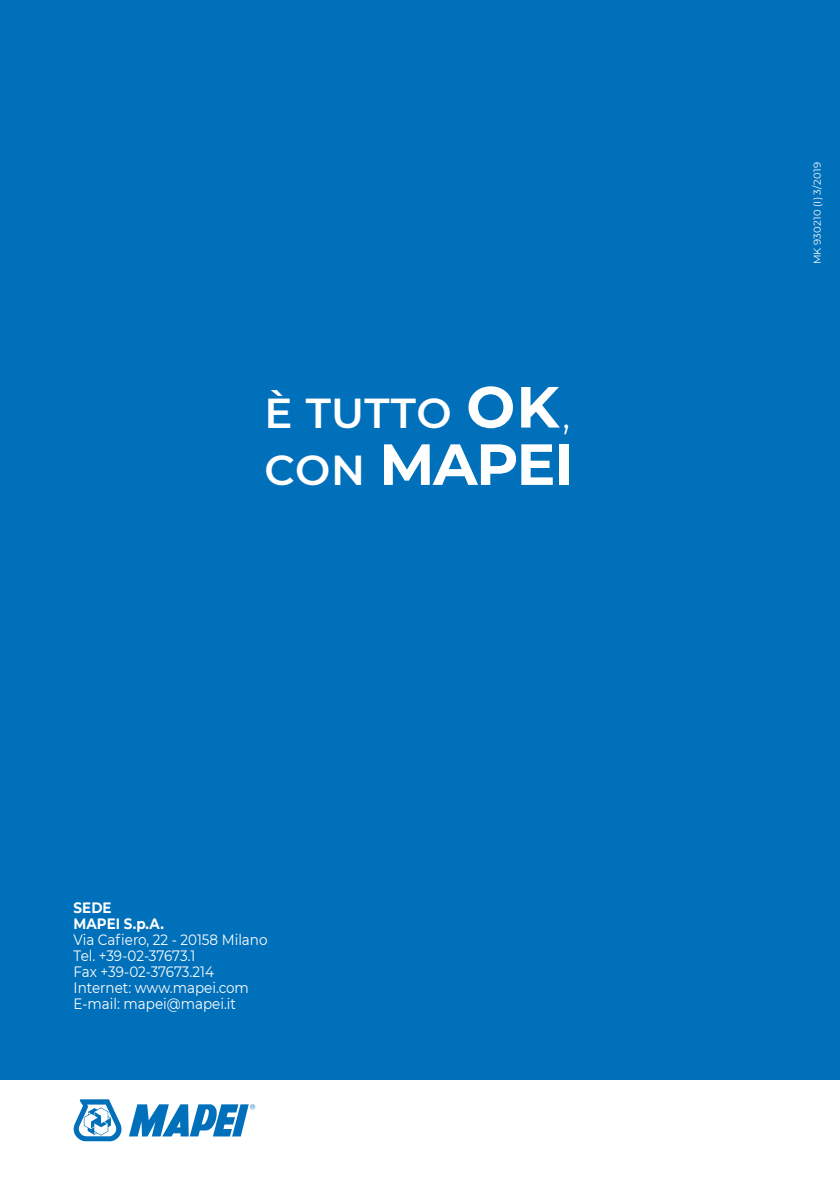
<style>
.page{position:relative;width:840px;height:1191px;background:#fff}
.page>*{position:absolute;margin:0;border:0;box-sizing:border-box;transform-origin:0 0}
.t1{font:700 58px "Montserrat";letter-spacing:-.025em;color:#fff}
.t2{font:600 41.8px "Montserrat";letter-spacing:.01em;color:#fff}
.t3{font:15px/16px "Montserrat";color:#fff;scale:.9 1}
.t4{font:700 15px/16px "Montserrat";color:#fff;scale:.9 1}
.t5{font:10px "Montserrat";letter-spacing:.015em;color:#fff}
.s1{font-weight:700;font-size:58px}
.s2{font-weight:300;font-size:44.8px}
.s3{font-weight:600;font-size:41.8px}
</style>
<div class="page">
<div style="left:0;top:0;width:839px;height:1191px;background:#0070ba"></div>
<div style="left:0;top:1081px;width:839px;height:110px;background:#fff"></div>
<svg style="left:129px;top:1104px;width:126px;height:32px"></svg>
<svg style="left:74px;top:1099px;width:47px;height:42px"></svg>
<h2 class="t2" style="left:264px;top:383px;width:307px">È TUTTO <span class="s1">OK</span> <span class="s2">,</span></h2>
<h1 class="t1" style="left:264px;top:422px;width:310px"><span class="s3">CON</span> MAPEI</h1>
<p class="t4" style="left:74px;top:898px;width:102px">SEDE<br>MAPEI S.p.A.</p>
<p class="t3" style="left:74px;top:930px;width:217px">Via Cafiero, 22 - 20158 Milano<br>Tel. +39-02-37673.1<br>Fax +39-02-37673.214<br>Internet: www.mapei.com<br>E-mail: mapei@mapei.it</p>
<p class="t5" style="left:809px;top:264px;width:103px;rotate:-90deg">MK 930210 (I) 3/2019</p>
</div>
